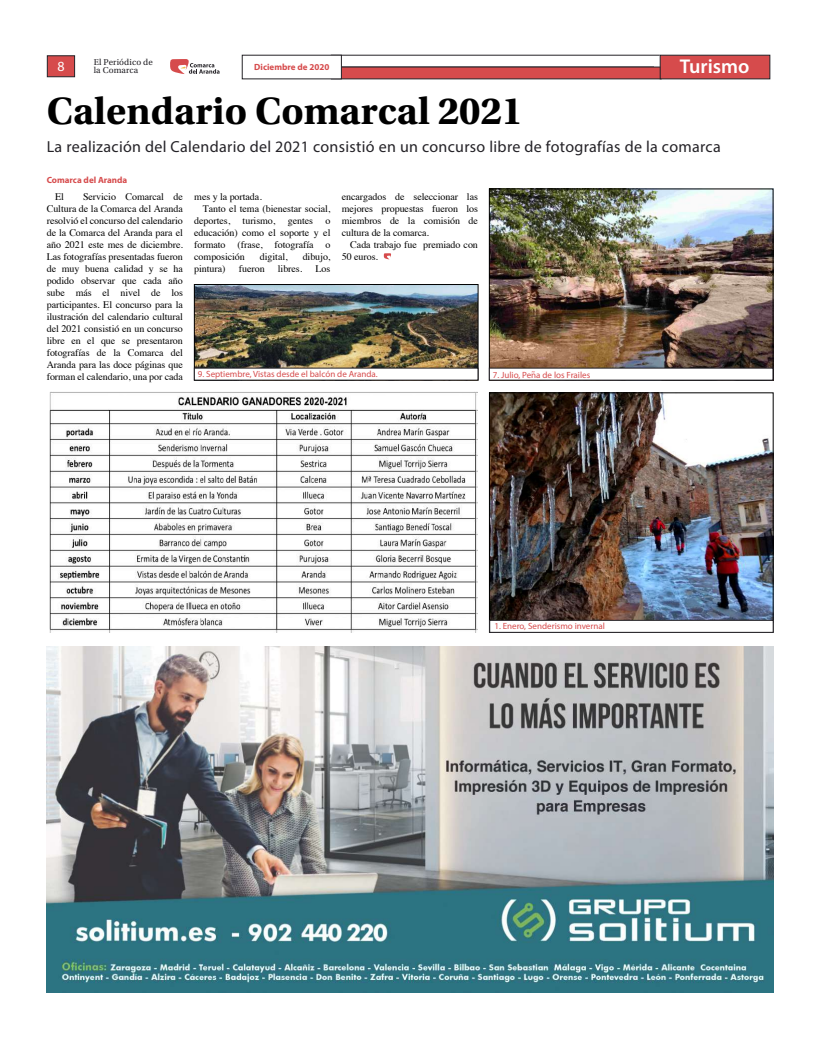
<style>
.page{position:relative;width:820px;height:1049px;background:#fff}
.page>*{position:absolute;margin:0;border:0;box-sizing:border-box;transform-origin:0 0}
.t1{font:700 40px "Utopia Std";color:#000}
.t2{font:600 20px "Myriad Pro";color:#fff}
.t3{font:16px "Myriad Pro";letter-spacing:.02em;color:#242227}
.t4{font:14px "Myriad Pro";color:#fff}
.t5{font:10px/12px "Times";letter-spacing:-.005em;color:#000;text-align:justify}
.t6{font:9px "Myriad Pro";color:#d64b4c}
.t7{font:700 9px "Myriad Pro";color:#d64b4c}
.t8{font:9px "Utopia Std";letter-spacing:.01em;color:#242227}
.s1{font-family:"Lucida Grande"}
</style>
<div class="page">
<svg style="left:170px;top:59px;width:49px;height:15px"></svg>
<hr style="left:331px;top:55px;width:328px;height:1px;background:#242227">
<div style="left:331px;top:67px;width:330px;height:12px;background:#d64b4c"></div>
<div style="left:47px;top:55px;width:28px;height:22px;background:#d64b4c;border:1px solid #242227"></div>
<div style="left:659px;top:55px;width:111px;height:24px;background:#d64b4c;border:1px solid #242227"></div>
<div style="left:242px;top:55px;width:100px;height:24px;background:#fff"></div>
<img style="left:47px;top:646px;width:725px;height:346px">
<svg style="left:383px;top:253px;width:8px;height:6px"></svg>
<img style="left:49px;top:391px;width:428px;height:241px">
<img style="left:490px;top:190px;width:281px;height:178px">
<div style="left:488px;top:188px;width:285px;height:193px;border:1px solid #000"></div>
<img style="left:196px;top:286px;width:280px;height:82px">
<div style="left:194px;top:284px;width:284px;height:97px;border:1px solid #000"></div>
<img style="left:490px;top:394px;width:281px;height:226px">
<div style="left:488px;top:392px;width:285px;height:241px;border:1px solid #000"></div>
<div style="left:489px;top:620px;width:284px;height:13px;background:#fff;border:1px solid #242227"></div>
<div style="left:488px;top:368px;width:285px;height:13px;background:#fff;border:1px solid #242227"></div>
<div style="left:194px;top:368px;width:284px;height:13px;background:#fff;border:1px solid #242227"></div>
<p class="t8" style="left:94px;top:59px;width:61px">El Periódico de</p>
<p class="t7" style="left:254px;top:63px;width:76px">Diciembre de 2020</p>
<h2 class="t2" style="left:679px;top:58px;width:71px">Turismo</h2>
<h1 class="t1" style="left:47px;top:95px;width:477px">Calendario Comarcal 2021</h1>
<h3 class="t3" style="left:47px;top:140px;width:675px">La realización del Calendario del 2021 consistió en un concurso libre de fotografías de la comarca</h3>
<p class="t5" style="left:55px;top:192px;width:10px">El</p>
<h3 class="t4" style="left:57px;top:60px;width:9px">8</h3>
<p class="t8" style="left:94px;top:67px;width:46px">la Comarca</p>
<p class="t7" style="left:47px;top:177px;width:82px">Comarca del Aranda</p>
<p class="t5" style="left:47px;top:192px;width:138px;text-indent:36px">Servicio Comarcal de Cultura de la Comarca del Aranda resolvió el concurso del calendario de la Comarca del Aranda para el año 2021 este mes de diciembre.<br>Las fotografías presentadas fueron de muy buena calidad y se ha podido observar que cada año sube más el nivel de los participantes. El concurso para la ilustración del calendario cultural del 2021 consistió en un concurso libre en el que se presentaron fotografías de la Comarca del Aranda para las doce páginas que forman el calendario, una por cada</p>
<p class="t5" style="left:194px;top:192px;width:69px">mes y la portada.</p>
<p class="t5" style="left:341px;top:192px;width:138px">encargados de seleccionar las mejores propuestas fueron los miembros de la comisión de cultura de la comarca.</p>
<p class="t5" style="left:341px;top:240px;width:138px;text-indent:9px">Cada trabajo fue premiado con<br>50 euros.</p>
<p class="t5" style="left:203px;top:204px;width:129px">Tanto el tema (bienestar social,</p>
<p class="t5" style="left:194px;top:216px;width:138px">deportes, turismo, gentes o</p>
<p class="t5" style="left:194px;top:228px;width:138px">educación) como el soporte y el</p>
<p class="t5" style="left:194px;top:240px;width:138px">formato (frase, fotografía o</p>
<p class="t5" style="left:194px;top:252px;width:52px">composición</p>
<p class="t5" style="left:260px;top:252px;width:29px">digital,</p>
<p class="t5" style="left:302px;top:252px;width:29px">dibujo,</p>
<p class="t5" style="left:194px;top:264px;width:33px">pintura)</p>
<p class="t5" style="left:239px;top:264px;width:27px">fueron</p>
<p class="t5" style="left:278px;top:264px;width:26px">libres.</p>
<p class="t5" style="left:315px;top:264px;width:16px">Los</p>
<p class="t6" style="left:198px;top:370px;width:181px">9. Septiembre, Vistas desde el balcón de Aranda.</p>
<p class="t6" style="left:492px;top:371px;width:99px">7. Julio, Pen<span class="s1">̃</span>a de los Frailes</p>
<p class="t6" style="left:494px;top:623px;width:112px">1. Enero, Senderismo invernal</p>
</div>
